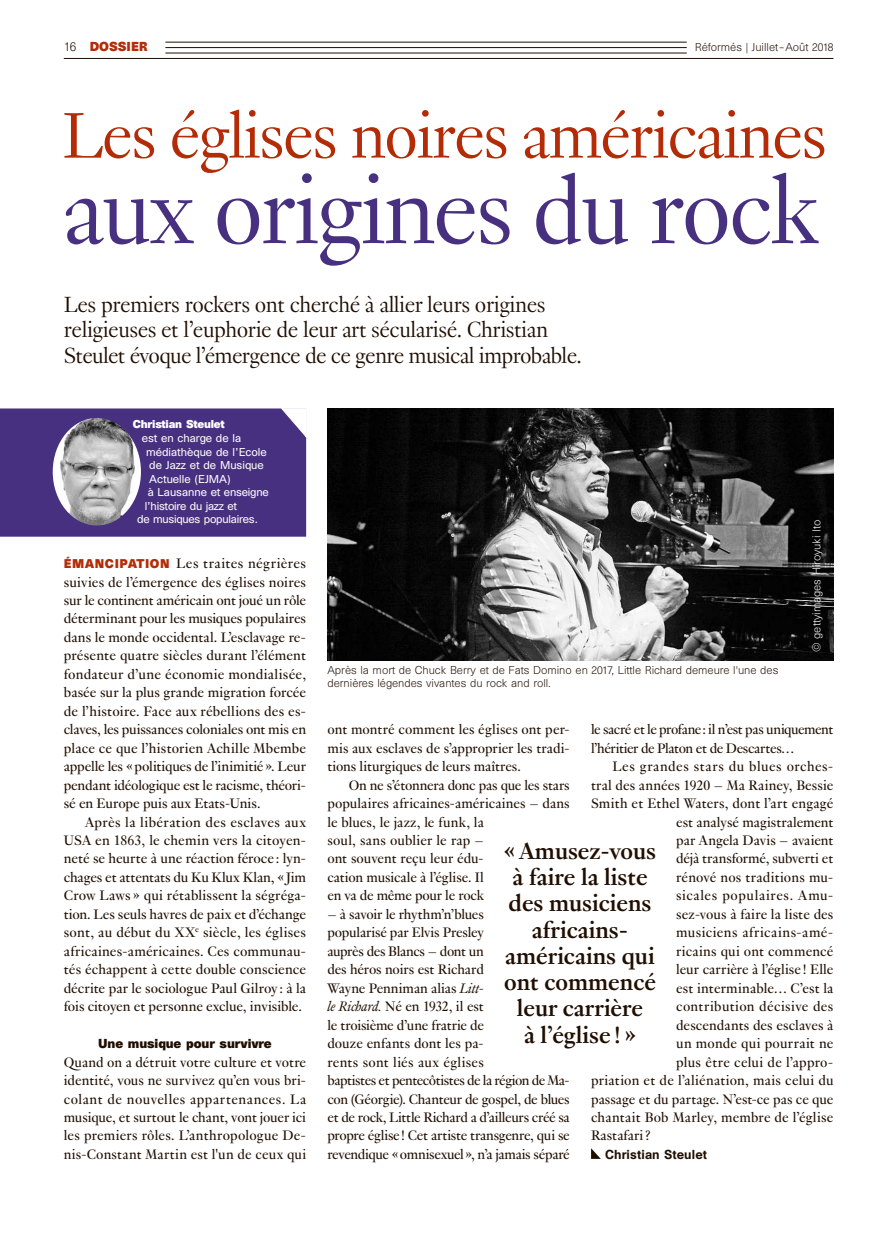
<style>
.page{position:relative;width:893px;height:1234px;background:#fff}
.page>*{position:absolute;margin:0;border:0;box-sizing:border-box;transform-origin:0 0}
.t1{font:300 103.5px "Genath";letter-spacing:-.03em;color:#483080}
.t2{font:300 70.5px "Genath";letter-spacing:-.03em;color:#b32c07}
.t3{font:700 25.5px/26.2px "Genath";color:#200e00;text-align:center}
.t4{font:300 24px/25.5px "Genath";letter-spacing:-.02em;color:#200e00}
.t5{font:15px/18.5px "Genath";color:#200e00;text-align:justify}
.t6{font:15px/18.5px "Genath";letter-spacing:-.02em;color:#200e00}
.t7{font:15px/18.5px "Genath";letter-spacing:-.03em;color:#200e00}
.t8{font:15px "Genath";letter-spacing:.035em;color:#200e00}
.t9{font:15px "Genath";letter-spacing:.025em;color:#200e00}
.t10{font:15px "Genath";letter-spacing:.04em;color:#200e00}
.t11{font:700 12px "Unica SB";letter-spacing:-.01em;color:#200e00}
.t12{font:500 12px "Unica SB";letter-spacing:.01em;color:#200e00}
.t13{font:700 12px "Unica SB";color:#b32c07}
.t14{font:300 10.5px/13.5px "Unica SB";color:#200e00}
.t15{font:10.5px "Unica SB";color:#fff}
.t16{font:10.5px "Unica SB";letter-spacing:-.02em;color:#fff}
.t17{font:300 10.5px "Unica SB";color:#fff}
.t18{font:700 10.5px "Unica SB";letter-spacing:-.02em;color:#fff}
.s1{font-weight:300;color:#200e00}
.s2{font-family:"Unica SB";font-weight:700;font-size:11.7px;color:#b32c07}
.s3{font-style:italic}
</style>
<div class="page">
<svg style="left:591px;top:1148px;width:9px;height:10px"></svg>
<div style="left:0;top:408px;width:307px;height:128px;background:#483080"></div>
<img style="left:327px;top:408px;width:506px;height:252px">
<img style="left:53px;top:418px;width:88px;height:107px">
<hr style="left:64px;top:58px;width:769px;height:1px;background:#200e00">
<hr style="left:165px;top:53px;width:522px;height:1px;background:#200e00">
<hr style="left:165px;top:47px;width:522px;height:1px;background:#200e00">
<hr style="left:165px;top:42px;width:522px;height:1px;background:#200e00">
<p class="t13" style="left:64px;top:39px;width:85px"><span class="s1">16</span> DOSSIER</p>
<p class="t14" style="left:695px;top:41px;width:140px">Réformés | Juillet –Août 2018</p>
<h2 class="t2" style="left:62px;top:86px;width:766px">Les églises noires américaines</h2>
<h1 class="t1" style="left:62px;top:137px;width:759px">aux origines du rock</h1>
<h3 class="t4" style="left:64px;top:289px;width:519px">Les premiers rockers ont cherché à allier leurs origines religieuses et l’euphorie de leur art sécularisé. Christian<br>Steulet évoque l’émergence de ce genre musical improbable.</h3>
<p class="t18" style="left:133px;top:418px;width:94px">Christian Steulet</p>
<p class="t15" style="left:142px;top:431px;width:101px">est en charge de la</p>
<p class="t15" style="left:146px;top:445px;width:122px">médiathèque de l’Ecole</p>
<p class="t15" style="left:149px;top:458px;width:116px">de Jazz et de Musique</p>
<p class="t15" style="left:149px;top:472px;width:83px">Actuelle (EJMA)</p>
<p class="t16" style="left:148px;top:485px;width:122px">à Lausanne et enseigne</p>
<p class="t16" style="left:145px;top:499px;width:94px">l’histoire du jazz et</p>
<p class="t16" style="left:137px;top:512px;width:122px">de musiques populaires.</p>
<p class="t5" style="left:64px;top:553px;width:244px"><span class="s2">ÉMANCIPATION</span> Les traites négrières suivies de l’émergence des églises noires sur le continent américain ont joué un rôle déterminant pour les musiques populaires dans le monde occidental. L’esclavage re&shy;présente quatre siècles durant l’élément fondateur d’une économie mondialisée, basée sur la plus grande migration forcée de l’histoire. Face aux rébellions des es&shy;claves, les puissances coloniales ont mis en place ce que l’historien Achille Mbembe appelle les « politiques de l’inimitié ». Leur pendant idéologique est le racisme, théori&shy;sé en Europe puis aux Etats-Unis.</p>
<p class="t5" style="left:64px;top:811px;width:244px;text-indent:21px">Après la libération des esclaves aux USA en 1863, le chemin vers la citoyen&shy;neté se heurte à une réaction féroce : lyn&shy;chages et attentats du Ku Klux Klan, « Jim Crow Laws » qui rétablissent la ségréga&shy;tion. Les seuls havres de paix et d’échange sont, au début du XX<sup>e</sup> siècle, les églises africaines-américaines. Ces communau&shy;tés échappent à cette double conscience décrite par le sociologue Paul Gilroy : à la fois citoyen et personne exclue, invisible.</p>
<p class="t11" style="left:98px;top:1035px;width:175px">Une musique pour survivre</p>
<p class="t5" style="left:64px;top:1051px;width:244px">Quand on a détruit votre culture et votre identité, vous ne survivez qu’en vous bri&shy;colant de nouvelles appartenances. La musique, et surtout le chant, vont jouer ici les premiers rôles. L’anthropologue De&shy;nis-Constant Martin est l'un de ceux qui</p>
<p class="t14" style="left:327px;top:663px;width:452px">Après la mort de Chuck Berry et de Fats Domino en 2017, Little Richard demeure l'une des dernières légendes vivantes du rock and roll.</p>
<p class="t17" style="left:810px;top:651px;width:134px;rotate:-90deg">© gettyimages Hiroyuki Ito</p>
<p class="t7" style="left:591px;top:719px;width:244px">le sacré et le profane : il n’est pas uniquement l’héritier de Platon et de Descartes…</p>
<p class="t8" style="left:612px;top:755px;width:223px">Les grandes stars du blues orches-</p>
<p class="t5" style="left:591px;top:774px;width:244px">tral des années 1920 – Ma Rainey, Bessie</p>
<p class="t5" style="left:591px;top:792px;width:244px">Smith et Ethel Waters, dont l’art engagé</p>
<p class="t5" style="left:676px;top:811px;width:159px">est analysé magistralement</p>
<p class="t5" style="left:676px;top:829px;width:159px">par Angela Davis – avaient</p>
<p class="t5" style="left:676px;top:848px;width:159px">déjà transformé, subverti et</p>
<p class="t5" style="left:676px;top:866px;width:159px">rénové nos traditions mu-</p>
<p class="t10" style="left:676px;top:884px;width:159px">sicales populaires. Amu-</p>
<p class="t5" style="left:676px;top:903px;width:159px">sez-vous à faire la liste des</p>
<p class="t8" style="left:676px;top:921px;width:159px">musiciens africains-amé-</p>
<p class="t5" style="left:676px;top:940px;width:159px">ricains qui ont commencé</p>
<p class="t5" style="left:676px;top:958px;width:159px">leur carrière à l’église ! Elle</p>
<p class="t5" style="left:676px;top:977px;width:159px">est interminable… C’est la</p>
<p class="t9" style="left:676px;top:995px;width:159px">contribution décisive des</p>
<p class="t5" style="left:676px;top:1014px;width:159px">descendants des esclaves à</p>
<p class="t5" style="left:676px;top:1032px;width:159px">un monde qui pourrait ne</p>
<p class="t5" style="left:676px;top:1051px;width:159px">plus être celui de l’appro-</p>
<p class="t5" style="left:591px;top:1069px;width:244px">priation et de l’aliénation, mais celui du</p>
<p class="t5" style="left:591px;top:1088px;width:244px">passage et du partage. N’est-ce pas ce que</p>
<p class="t5" style="left:591px;top:1106px;width:244px">chantait Bob Marley, membre de l’église</p>
<p class="t5" style="left:591px;top:1125px;width:61px">Rastafari ?</p>
<p class="t12" style="left:605px;top:1146px;width:103px">Christian Steulet</p>
<p class="t5" style="left:327px;top:719px;width:244px">ont montré comment les églises ont per&shy;mis aux esclaves de s’approprier les tradi&shy;tions liturgiques de leurs maîtres.</p>
<p class="t5" style="left:327px;top:774px;width:244px;text-align:left;text-indent:21px">On ne s’étonnera donc pas que les stars populaires africaines-américaines – dans le blues, le jazz, le funk, la<br>soul, sans oublier le rap –<br>ont souvent reçu leur édu-<br>cation musicale à l’église. Il<br>en va de même pour le rock</p>
<p class="t6" style="left:327px;top:903px;width:244px">– à savoir le rhythm’n’blues<br>popularisé par Elvis Presley<br>auprès des Blancs – dont un<br>des héros noirs est Richard<br>Wayne Penniman alias <span class="s3">Litt-<br>le Richard.</span> Né en 1932, il est<br>le troisième d’une fratrie de<br>douze enfants dont les pa-<br>rents sont liés aux églises<br>baptistes et pentecôtistes de la région de Ma&shy;con (Géorgie). Chanteur de gospel, de blues et de rock, Little Richard a d’ailleurs créé sa propre église ! Cet artiste transgenre, qui se revendique « omnisexuel », n’a jamais séparé</p>
<h3 class="t3" style="left:504px;top:835px;width:154px">« Amusez-vous à faire la liste des musiciens africains&shy;américains qui ont commencé leur carrière<br>à l’église ! »</h3>
</div>
